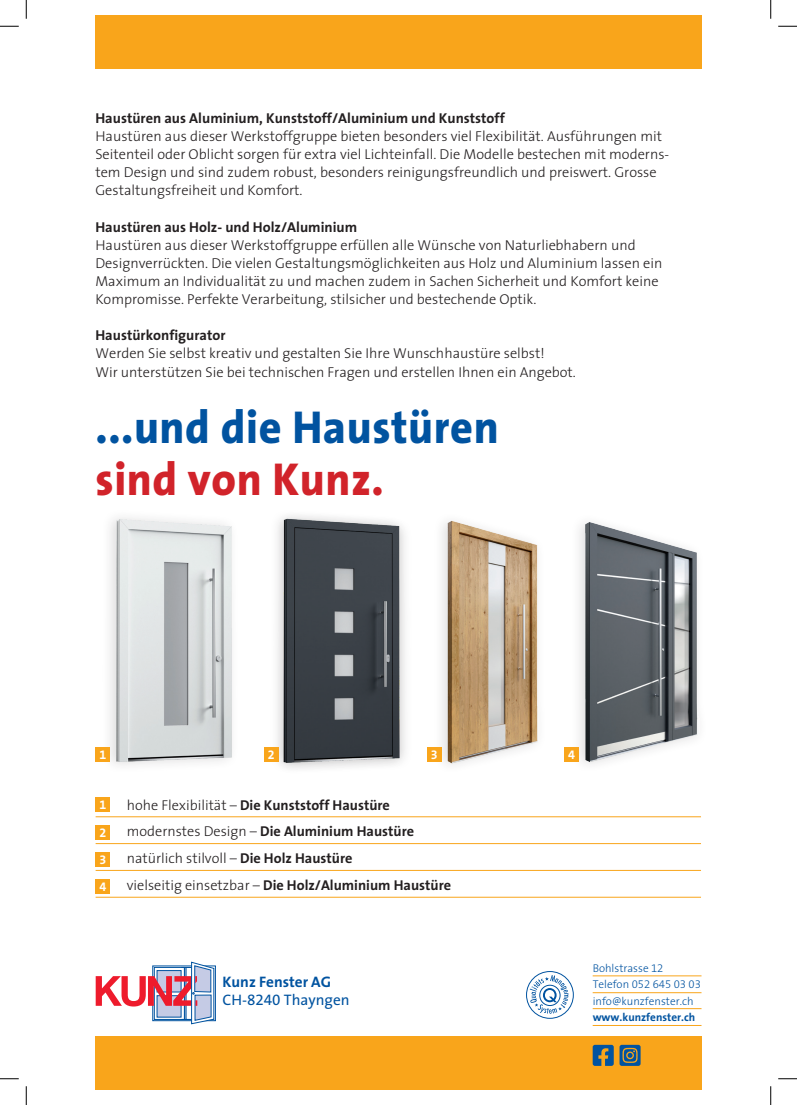
<style>
.page{position:relative;width:797px;height:1105px;background:#fff}
.page>*{position:absolute;margin:0;border:0;box-sizing:border-box;transform-origin:0 0}
.Titel{font:800 46.5px "The Sans";letter-spacing:.015em;color:#0153a0;scale:.95 1}
.Titel-2{font:800 46.5px "The Sans";letter-spacing:.015em;color:#d1232a;scale:.95 1}
.t1{font:700 15.25px/18.1px "The Sans";color:#0153a0}
.Laufschrift{font:300 14.38px/18.1px "The Sans";color:#231f20}
.Laufschrift-2{font:700 14.38px "The Sans";color:#231f20}
.Text_mit_Linien{font:700 14.25px "The Sans";color:#231f20}
.Text_mit_Linien-2{font:300 14.25px "The Sans";color:#231f20}
.Intro{font:12.5px "The Sans Bold Expert";color:#fff}
.t2{font:300 11.25px "The Sans";color:#0153a0}
.t3{font:700 11.25px "The Sans";color:#0153a0}
.t4{font:11.25px "The Sans Light Expert";color:#0153a0}
.s1{font-weight:300}
.s2{font-weight:700}
.s3{font-weight:400}
.s4{font-family:"The Sans Expert";font-weight:400}
.s5{font-family:"The Sans Light Expert";font-weight:400}
.s6{font-family:"The Sans";font-weight:300}
</style>
<div class="page">
<img style="left:441px;top:520px;width:97px;height:245px">
<img style="left:578px;top:522px;width:120px;height:242px">
<img style="left:95px;top:517px;width:137px;height:248px">
<img style="left:277px;top:515px;width:128px;height:254px">
<div style="left:95px;top:16px;width:606px;height:53px;background:#f9a51b"></div>
<div style="left:95px;top:1036px;width:606px;height:53px;background:#f9a51b"></div>
<div style="left:526px;top:971px;width:47px;height:48px;border:1px solid #0153a0;border-radius:50%"></div>
<svg style="left:529px;top:975px;width:39px;height:39px"></svg>
<hr style="left:592px;top:1025px;width:109px;height:1px;background:#f9a51b">
<hr style="left:592px;top:1008px;width:109px;height:1px;background:#f9a51b">
<hr style="left:592px;top:992px;width:109px;height:1px;background:#f9a51b">
<hr style="left:592px;top:976px;width:109px;height:1px;background:#f9a51b">
<svg style="left:96px;top:962px;width:119px;height:62px"></svg>
<svg style="left:619px;top:1045px;width:21px;height:21px"></svg>
<svg style="left:592px;top:1045px;width:21px;height:21px"></svg>
<hr style="left:96px;top:816px;width:605px;height:1px;background:#f9a51b">
<hr style="left:96px;top:843px;width:605px;height:1px;background:#f9a51b">
<hr style="left:96px;top:870px;width:605px;height:1px;background:#f9a51b">
<hr style="left:96px;top:897px;width:605px;height:1px;background:#f9a51b">
<div style="left:96px;top:797px;width:14px;height:15px;background:#f9a51b"></div>
<div style="left:96px;top:825px;width:14px;height:15px;background:#f9a51b"></div>
<div style="left:96px;top:852px;width:14px;height:15px;background:#f9a51b"></div>
<div style="left:96px;top:879px;width:14px;height:15px;background:#f9a51b"></div>
<div style="left:96px;top:747px;width:14px;height:15px;background:#f9a51b"></div>
<div style="left:264px;top:747px;width:14px;height:15px;background:#f9a51b"></div>
<div style="left:427px;top:747px;width:14px;height:15px;background:#f9a51b"></div>
<div style="left:564px;top:747px;width:14px;height:15px;background:#f9a51b"></div>
<svg style="left:0;top:25px;width:19px;height:2px"></svg>
<svg style="left:778px;top:25px;width:19px;height:2px"></svg>
<svg style="left:0;top:1078px;width:19px;height:1px"></svg>
<svg style="left:778px;top:1078px;width:19px;height:1px"></svg>
<svg style="left:25px;top:0;width:2px;height:19px"></svg>
<svg style="left:25px;top:1086px;width:2px;height:19px"></svg>
<svg style="left:770px;top:0;width:1px;height:19px"></svg>
<svg style="left:770px;top:1086px;width:1px;height:19px"></svg>
<p class="Laufschrift-2" style="left:95px;top:106px;width:411px">Haustüren aus Aluminium, Kunststoff/Aluminium und Kunststoff</p>
<p class="Laufschrift" style="left:95px;top:127px;width:575px">Haustüren aus dieser Werkstoffgruppe bieten besonders viel Flexibilität. Ausführungen mit Seitenteil oder Oblicht sorgen für extra viel Lichteinfall. Die Modelle bestechen mit moderns&shy;tem Design und sind zudem robust, besonders reinigungsfreundlich und preiswert. Grosse Gestaltungsfreiheit und Komfort.</p>
<p class="Laufschrift-2" style="left:95px;top:215px;width:263px">Haustüren aus Holz- und Holz/Aluminium</p>
<p class="Laufschrift" style="left:95px;top:235px;width:541px">Haustüren aus dieser Werkstoffgruppe erfüllen alle Wünsche von Naturliebhabern und</p>
<p class="Laufschrift" style="left:95px;top:253px;width:568px">Designverrückten. Die vielen Gestaltungsmöglichkeiten aus Holz und Aluminium lassen ein<br>Maximum an Individualität zu und machen zudem in Sachen Sicherheit und Komfort keine<br>Kompromisse. Perfekte Verarbeitung, stilsicher und bestechende Optik.</p>
<p class="Laufschrift-2" style="left:95px;top:323px;width:132px">Haustürkonfigurator</p>
<p class="Laufschrift" style="left:95px;top:344px;width:451px">Werden Sie selbst kreativ und gestalten Sie Ihre Wunschhaustüre selbst!</p>
<p class="Laufschrift" style="left:95px;top:362px;width:482px">Wir unterstützen Sie bei technischen Fragen und erstellen Ihnen ein Angebot.</p>
<p class="Titel" style="left:96px;top:388px;width:426px">...und die Haustüren</p>
<p class="Titel-2" style="left:96px;top:440px;width:305px">sind von Kunz.</p>
<p class="Intro" style="left:99px;top:744px;width:8px">1</p>
<p class="Intro" style="left:268px;top:744px;width:8px">2</p>
<p class="Intro" style="left:431px;top:744px;width:8px">3</p>
<p class="Intro" style="left:568px;top:744px;width:8px">4</p>
<p class="Intro" style="left:99px;top:794px;width:8px">1</p>
<p class="Intro" style="left:99px;top:822px;width:8px">2</p>
<p class="Intro" style="left:99px;top:849px;width:8px">3</p>
<p class="Intro" style="left:99px;top:876px;width:8px">4</p>
<p class="Text_mit_Linien" style="left:127px;top:793px;width:264px"><span class="s1">hohe Flexibilität –</span> Die Kunststoff Haustüre</p>
<p class="Text_mit_Linien" style="left:127px;top:820px;width:289px"><span class="s1">modernstes Design –</span> Die Aluminium Haustüre</p>
<p class="Text_mit_Linien-2" style="left:127px;top:847px;width:227px">natürlich stilvoll – <span class="s2">Die Holz Haustüre</span></p>
<p class="Text_mit_Linien" style="left:127px;top:873px;width:326px"><span class="s1">vielseitig einsetzbar –</span> Die Holz/Aluminium Haustüre</p>
<p class="t1" style="left:222px;top:972px;width:129px">Kunz Fenster AG<br><span class="s3">CH-</span><span class="s4">8240</span> <span class="s3">Thayngen</span></p>
<p class="t2" style="left:592px;top:959px;width:72px">Bohlstrasse <span class="s5">12</span></p>
<p class="t4" style="left:592px;top:975px;width:110px"><span class="s6">Telefon</span> 052 645 03 03</p>
<p class="t2" style="left:592px;top:991px;width:102px">info@kunzfenster.ch</p>
<p class="t3" style="left:592px;top:1008px;width:104px">www.kunzfenster.ch</p>
</div>
